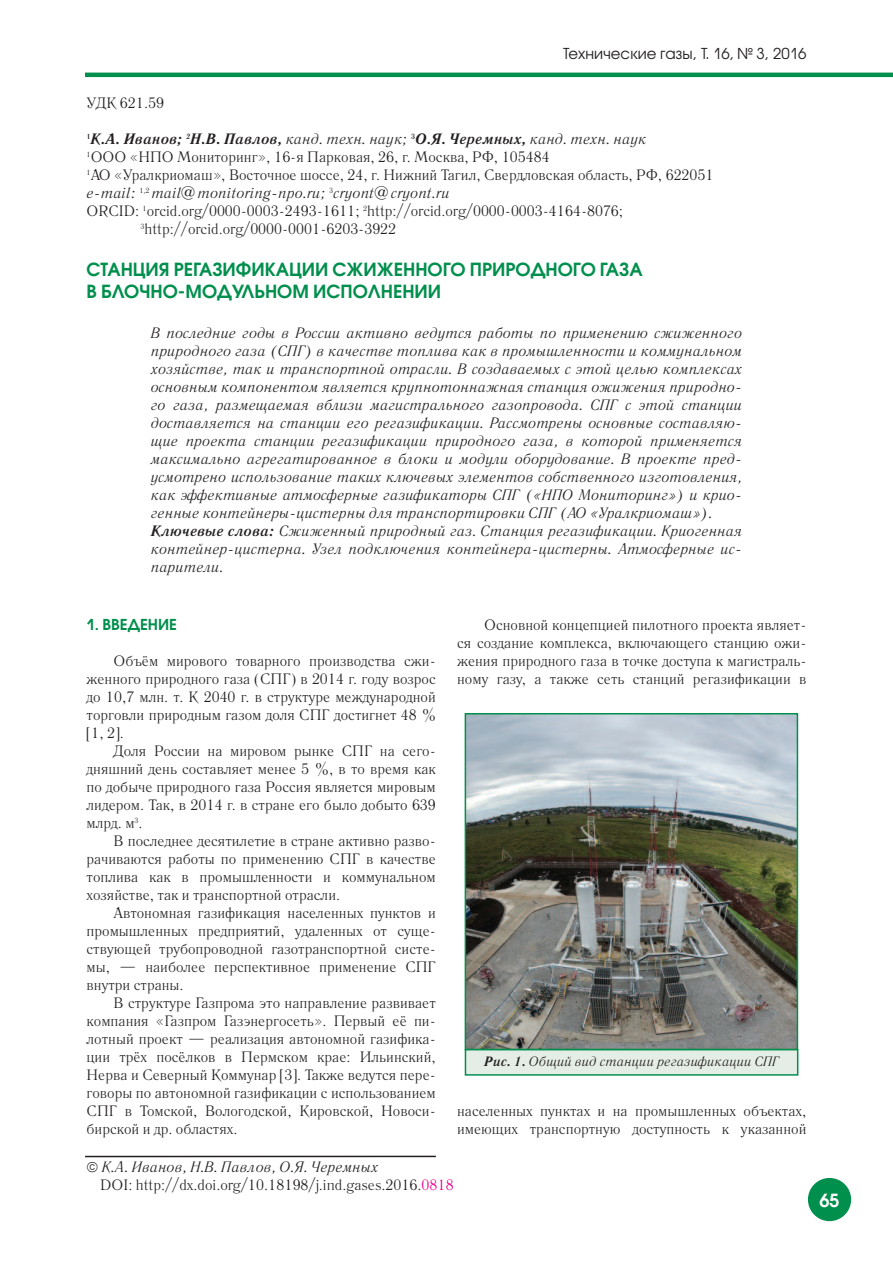
<style>
.page{position:relative;width:893px;height:1263px;background:#fff}
.page>*{position:absolute;margin:0;border:0;box-sizing:border-box;transform-origin:0 0}
.t1{font:600 18px/21.6px "Avant Garde Gothic C";color:#008f4d}
.t2{font:600 18px "Avant Garde Gothic C";color:#fff}
.t3{font:15px/18px "Literaturnaya C";color:#231f20;text-align:justify}
.t4{font:italic 15px/18px "Literaturnaya C";color:#231f20}
.t5{font:italic 700 15px "Literaturnaya C";color:#231f20}
.t6{font:15px "Avant Garde Gothic C";color:#231f20}
.t7{font:600 15px "Avant Garde Gothic C";color:#008f4d}
.t8{font:italic 13.5px "Literaturnaya C";color:#231f20}
.s1{font-weight:400}
.s2{font-weight:700}
.s3{font-style:italic}
.s4{color:#ed028c}
</style>
<div class="page">
<div style="left:808px;top:1178px;width:43px;height:43px;background:#008f4d;border-radius:50%"></div>
<hr style="left:85px;top:73px;width:808px;height:4px;background:#008f4d">
<hr style="left:85px;top:1156px;width:351px;height:1px;background:#231f20">
<img style="left:468px;top:716px;width:327px;height:331px">
<div style="left:465px;top:713px;width:333px;height:337px;border:2px solid #008f4d"></div>
<div style="left:466px;top:1050px;width:331px;height:24px;background:#e4eee6"></div>
<div style="left:465px;top:1049px;width:333px;height:27px;border:2px solid #008f4d"></div>
<p class="t6" style="left:563px;top:45px;width:245px">Технические газы, Т. 16, № 3, 2016</p>
<p class="t3" style="left:87px;top:95px;width:79px">УДК 621.59</p>
<p class="t5" style="left:87px;top:134px;width:561px"><sup>1</sup>К.А. Иванов; <sup>2</sup>Н.В. Павлов, <span class="s1">канд. техн. наук;</span> <sup>3</sup>О.Я. Черемных, <span class="s1">канд. техн. наук</span></p>
<p class="t3" style="left:87px;top:149px;width:465px"><sup>1</sup>ООО «НПО Мониторинг», 16-я Парковая, 26, г. Москва, РФ, 105484</p>
<p class="t3" style="left:87px;top:167px;width:629px"><sup>1</sup>АО «Уралкриомаш», Восточное шоссе, 24, г. Нижний Тагил, Свердловская область, РФ, 622051</p>
<p class="t4" style="left:87px;top:185px;width:364px">e-mail: <sup>1,2</sup> mail@monitoring-npo.ru; <sup>3</sup>сryont@cryont.ru</p>
<p class="t3" style="left:87px;top:203px;width:538px">ORCID: <sup>1</sup>orcid.org/0000-0003-2493-1611; <sup>2</sup>http://orcid.org/0000-0003-4164-8076;</p>
<p class="t3" style="left:141px;top:221px;width:257px"><sup>3</sup>http://orcid.org/0000-0001-6203-3922</p>
<p class="t1" style="left:87px;top:259px;width:558px">СТАНЦИЯ РЕГАЗИФИКАЦИИ СЖИЖЕННОГО ПРИРОДНОГО ГАЗА<br>В БЛОЧНО-МОДУЛЬНОМ ИСПОЛНЕНИИ</p>
<p class="t4" style="left:151px;top:326px;width:593px">В последние годы в России активно ведутся работы по применению сжиженного природного газа (CПГ) в качестве топлива как в промышленности и коммунальном хозяйстве, так и транспортной отрасли. В создаваемых с этой целью комплексах основным компонентом является крупнотоннажная станция ожижения природно&shy;го газа, размещаемая вблизи магистрального газопровода. СПГ с этой станции доставляется на станции его регазификации. Рассмотрены основные составляю&shy;щие проекта станции регазификации природного газа, в которой применяется максимально агрегатированное в блоки и модули оборудование. В проекте пред&shy;усмотрено использование таких ключевых элементов собственного изготовления, как эффективные атмосферные газификаторы СПГ («НПО Мониторинг») и крио&shy;генные контейнеры-цистерны для транспортировки СПГ (АО «Уралкриомаш»).<br><span class="s2">Ключевые слова:</span> Сжиженный природный газ. Станция регазификации. Криогенная контейнер-цистерна. Узел подключения контейнера-цистерны. Атмосферные ис&shy;парители.</p>
<p class="t7" style="left:87px;top:616px;width:92px">1. ВВЕДЕНИЕ</p>
<p class="t3" style="left:87px;top:653px;width:351px;text-indent:27px">Объём мирового товарного производства сжи&shy;женного природного газа (СПГ) в 2014 г. году возрос до 10,7 млн. т. К 2040 г. в структуре международной торговли природным газом доля СПГ достигнет 48 % [1, 2].</p>
<p class="t3" style="left:87px;top:743px;width:351px;text-indent:27px">Доля России на мировом рынке СПГ на сего&shy;дняшний день составляет менее 5 %, в то время как по добыче природного газа Россия является мировым лидером. Так, в 2014 г. в стране его было добыто 639 млрд. м<sup>3</sup>.</p>
<p class="t3" style="left:87px;top:833px;width:351px;text-indent:27px">В последнее десятилетие в стране активно разво&shy;рачиваются работы по применению СПГ в качестве топлива как в промышленности и коммунальном хозяйстве, так и транспортной отрасли.</p>
<p class="t3" style="left:87px;top:905px;width:351px;text-indent:27px">Автономная газификация населенных пунктов и промышленных предприятий, удаленных от суще&shy;ствующей трубопроводной газотранспортной систе&shy;мы, — наиболее перспективное применение СПГ внутри страны.</p>
<p class="t3" style="left:87px;top:995px;width:351px;text-indent:27px">В структуре Газпрома это направление развивает компания «Газпром Газэнергосеть». Первый её пи&shy;лотный проект — реализация автономной газифика&shy;ции трёх посёлков в Пермском крае: Ильинский, Нерва и Северный Коммунар [3]. Также ведутся пере&shy;говоры по автономной газификации с использованием СПГ в Томской, Вологодской, Кировской, Новоси&shy;бирской и др. областях.</p>
<p class="t3" style="left:457px;top:617px;width:351px;text-indent:27px">Основной концепцией пилотного проекта являет&shy;ся создание комплекса, включающего станцию ожи&shy;жения природного газа в точке доступа к магистраль&shy;ному газу, а также сеть станций регазификации в</p>
<p class="t8" style="left:484px;top:1056px;width:297px"><span class="s2">Рис. 1.</span> Общий вид станции регазификации СПГ</p>
<p class="t3" style="left:457px;top:1103px;width:351px">населенных пунктах и на промышленных объектах, имеющих транспортную доступность к указанной</p>
<p class="t3" style="left:100px;top:1159px;width:355px"><span class="s3">К.А. Иванов, Н.В. Павлов, О.Я. Черемных<br></span>DOI: http://dx.doi.org/10.18198/j.ind.gases.2016.<span class="s4">0818</span></p>
<p class="t2" style="left:819px;top:1190px;width:22px">65</p>
</div>
